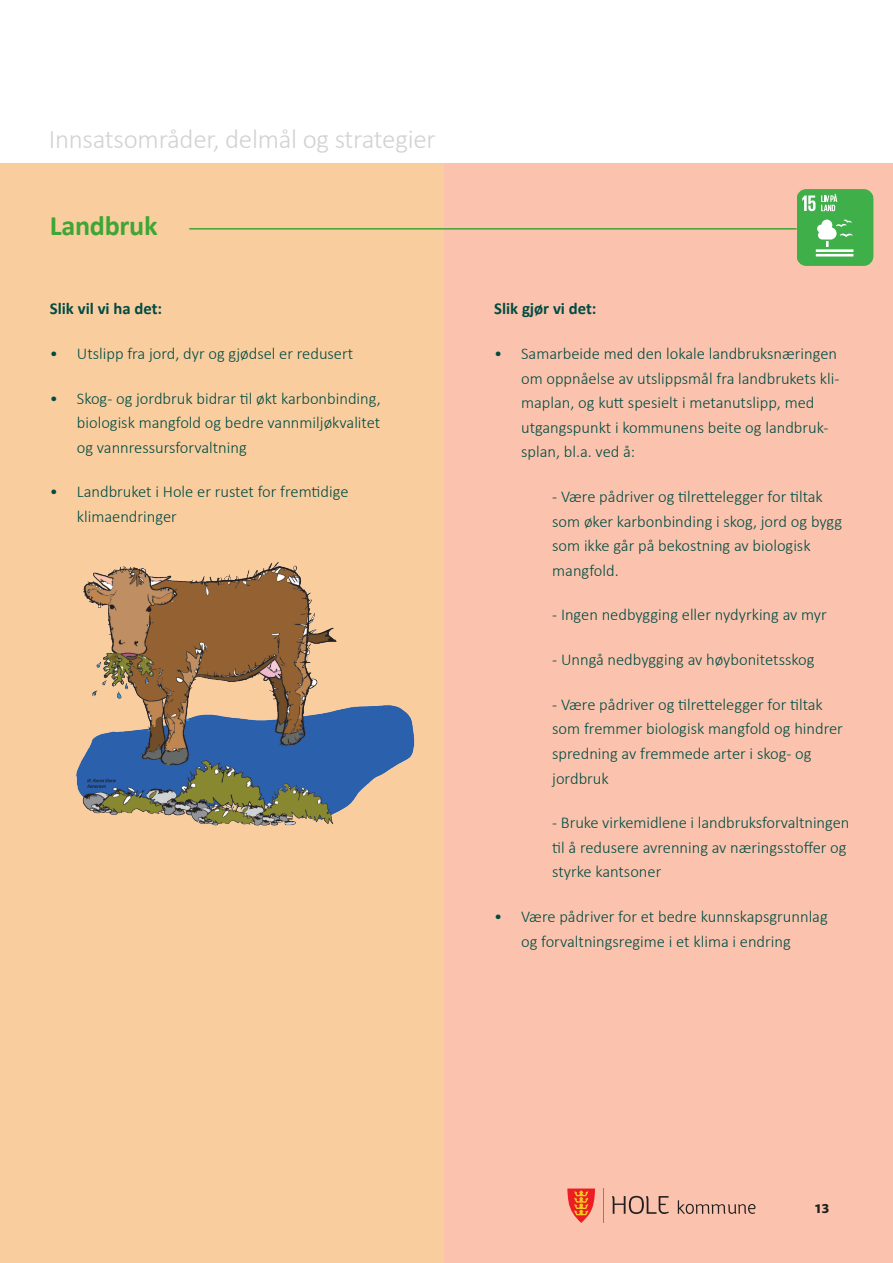
<style>
.page{position:relative;width:893px;height:1263px;background:#fff}
.page>*{position:absolute;margin:0;border:0;box-sizing:border-box;transform-origin:0 0}
.Boks_overskrift{font:700 28.2px "Calibri";letter-spacing:-.01em;color:#3ea635}
.Underoverskrift_3{font:300 27px "Calibri";letter-spacing:-.01em;color:#d1d2d4}
.Boks_overskrift-2{font:700 16.65px "Calibri";color:#004c42}
.Boks_overskrift-3{font:300 16.5px/24.6px "Calibri";color:#004c42}
.t1{font:600 13.5px "Petala Pro";color:#231f20}
</style>
<div class="page">
<div style="left:0;top:164px;width:446px;height:1099px;background:#facd9f"></div>
<div style="left:444px;top:164px;width:449px;height:1099px;background:#fbc3ad"></div>
<svg style="left:797px;top:189px;width:76px;height:77px;background:#5ab962"></svg>
<hr style="left:189px;top:228px;width:608px;height:2px;background:#3ea635">
<img style="left:76px;top:562px;width:339px;height:264px">
<svg style="left:567px;top:1188px;width:28px;height:35px"></svg>
<svg style="left:612px;top:1196px;width:57px;height:18px"></svg>
<svg style="left:678px;top:1200px;width:77px;height:14px"></svg>
<hr style="left:603px;top:1188px;width:1px;height:35px;background:#808285">
<p class="Underoverskrift_3" style="left:49px;top:122px;width:389px">Innsatsområder, delmål og strategier</p>
<p class="Boks_overskrift" style="left:50px;top:205px;width:109px">Landbruk</p>
<p class="Boks_overskrift-2" style="left:50px;top:297px;width:114px">Slik vil vi ha det:</p>
<p class="Boks_overskrift-3" style="left:50px;top:341px;width:305px">• Utslipp fra jord, dyr og gjødsel er redusert</p>
<p class="Boks_overskrift-3" style="left:77px;top:386px;width:305px;text-align:justify;text-indent:-27px">• Skog- og jordbruk bidrar til økt karbonbinding, biologisk mangfold og bedre vannmiljøkvalitet og vannressursforvaltning</p>
<p class="Boks_overskrift-3" style="left:77px;top:479px;width:273px;text-indent:-27px">• Landbruket i Hole er rustet for fremtidige klimaendringer</p>
<p class="Boks_overskrift-2" style="left:494px;top:297px;width:104px">Slik gjør vi det:</p>
<p class="Boks_overskrift-3" style="left:521px;top:341px;width:320px;text-indent:-27px">• Samarbeide med den lokale landbruksnæringen om oppnåelse av utslippsmål fra landbrukets kli&shy;maplan, og kutt spesielt i metanutslipp, med utgangspunkt i kommunens beite og landbruk&shy;splan, bl.a. ved å:</p>
<p class="Boks_overskrift-3" style="left:552px;top:484px;width:291px">- Være pådriver og tilrettelegger for tiltak som øker karbonbinding i skog, jord og bygg som ikke går på bekostning av biologisk mangfold.</p>
<p class="Boks_overskrift-3" style="left:552px;top:602px;width:276px">- Ingen nedbygging eller nydyrking av myr</p>
<p class="Boks_overskrift-3" style="left:552px;top:647px;width:264px">- Unngå nedbygging av høybonitetsskog</p>
<p class="Boks_overskrift-3" style="left:552px;top:692px;width:292px">- Være pådriver og tilrettelegger for tiltak som fremmer biologisk mangfold og hindrer spredning av fremmede arter i skog- og jordbruk</p>
<p class="Boks_overskrift-3" style="left:552px;top:810px;width:299px">- Bruke virkemidlene i landbruksforvaltningen til å redusere avrenning av næringsstoffer og styrke kantsoner</p>
<p class="Boks_overskrift-3" style="left:521px;top:904px;width:308px;text-indent:-27px">• Være pådriver for et bedre kunnskapsgrunnlag og forvaltningsregime i et klima i endring</p>
<p class="t1" style="left:814px;top:1199px;width:16px">13</p>
</div>
